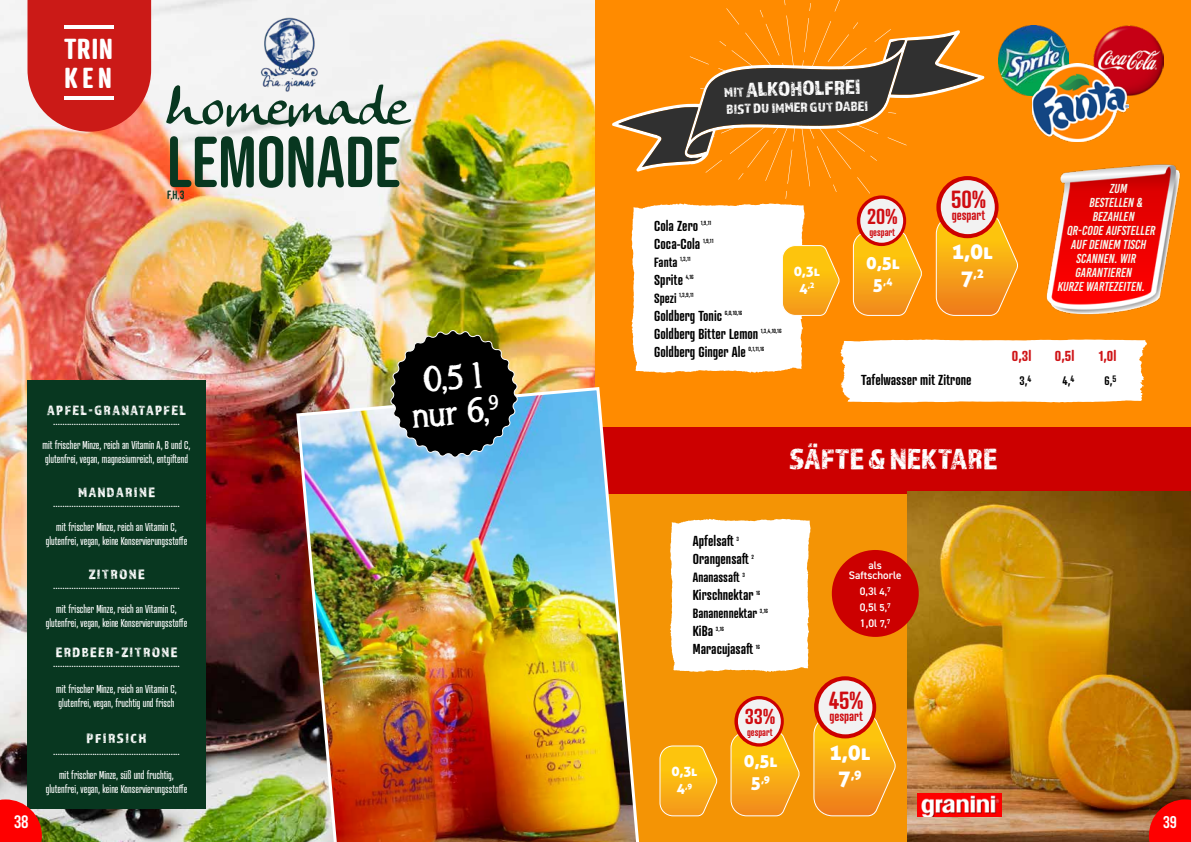
<style>
.page{position:relative;width:1191px;height:842px;background:#fff}
.page>*{position:absolute;margin:0;border:0;box-sizing:border-box;transform-origin:0 0}
.t1{font:72px "Bebas Neue Rounded";color:#083720}
.t2{font:54px "Anke Calligraphic FG";letter-spacing:.02em;color:#083720}
.t3{font:35px/35px "asongforjenniferbold";color:#fff;text-align:center}
.t4{font:30px "Almaq Rough";color:#fff}
.t5{font:700 28px/29px "Atrament";letter-spacing:.04em;color:#fff}
.t6{font:600 24px "Atrament";color:#cf0c11}
.t7{font:22px "Aller Display";color:#fff}
.t8{font:21px "Almaq Rough";color:#fff}
.t9{font:600 21px "Atrament";color:#cf0c11}
.t10{font:18px "Aller Display";color:#fff}
.t11{font:18px "Bebas Kai";color:#fff}
.t12{font:17px "Bebas Kai";color:#fff}
.t13{font:600 14px "Atrament";color:#000}
.t14{font:14px "Almaq Rough";letter-spacing:.1em;color:#fff}
.t15{font:700 14px "Atrament";color:#cf1417}
.t16{font:14px "Aller Display";color:#fff}
.t17{font:italic 13px "Bebas Kai";color:#f5f5eb}
.t18{font:600 13px "Atrament";color:#000}
.t19{font:600 13px "Atrament";color:#cf0c11}
.t20{font:12.8px "Aller Display";color:#fff}
.t21{font:12px "Atrament";color:#fff}
.t22{font:600 12px "Atrament";color:#000}
.t23{font:12px "Bebas Neue Rounded";color:#083720}
.t24{font:11px/14px "Atrament";color:#fff;text-align:center}
.t25{font:600 11px/16px "DIN2014";color:#fff;text-align:center}
.t26{font:10.5px "Aller Display";color:#fff}
.t27{font:600 10px "Atrament";color:#cf0c11}
.t28{font:8.2px "Aller Display";color:#fff}
.t29{font:600 5.8px "Atrament";color:#000}
.s1{font-size:14px}
.s2{font-size:18px}
.s3{font-size:22px}
.s4{font-size:10px}
</style>
<div class="page">
<img style="left:0;top:0;width:595px;height:842px">
<img style="left:239px;top:15px;width:98px;height:87px">
<div style="left:27px;top:380px;width:179px;height:429px;background:#083720"></div>
<svg style="left:0;top:799px;width:42px;height:43px;background:#e41612"></svg>
<svg style="left:27px;top:0;width:124px;height:132px;background:#cf2c28"></svg>
<hr style="left:64px;top:96px;width:50px;height:4px;background:#fff">
<hr style="left:64px;top:26px;width:50px;height:3px;background:#fff">
<div style="left:595px;top:0;width:596px;height:431px;background:#ff8b00"></div>
<div style="left:595px;top:427px;width:596px;height:68px;background:#c00"></div>
<img style="left:1147px;top:30px;width:16px;height:61px">
<img style="left:1147px;top:164px;width:33px;height:142px">
<div style="left:595px;top:495px;width:312px;height:347px;background:#f49405"></div>
<img style="left:295px;top:385px;width:346px;height:457px">
<svg style="left:389px;top:329px;width:130px;height:130px;background:#363a32"></svg>
<svg style="left:618px;top:0;width:529px;height:402px"></svg>
<img style="left:907px;top:492px;width:284px;height:350px">
<img style="left:917px;top:794px;width:84px;height:22px">
<div style="left:832px;top:550px;width:86px;height:87px;background:#c00;border-radius:50%"></div>
<svg style="left:1148px;top:799px;width:43px;height:43px;background:#e10b04"></svg>
<div style="left:670px;top:519px;width:140px;height:153px;background:#fff"></div>
<svg style="left:813px;top:715px;width:83px;height:102px"></svg>
<svg style="left:730px;top:733px;width:70px;height:84px"></svg>
<svg style="left:659px;top:745px;width:59px;height:72px"></svg>
<svg style="left:734px;top:696px;width:50px;height:51px"></svg>
<div style="left:738px;top:699px;width:43px;height:44px;background:#f2f2f2;border-radius:50%"></div>
<svg style="left:814px;top:676px;width:62px;height:62px"></svg>
<div style="left:818px;top:680px;width:54px;height:54px;background:#f2f2f2;border-radius:50%"></div>
<h3 class="t5" style="left:64px;top:34px;width:50px">TRIN<br>KEN</h3>
<h2 class="t2" style="left:167px;top:74px;width:240px">homemade</h2>
<h1 class="t1" style="left:167px;top:121px;width:235px">LEMONADE</h1>
<p class="t23" style="left:167px;top:188px;width:19px">f,H,3</p>
<h3 class="t11" style="left:14px;top:812px;width:16px">38</h3>
<p class="t14" style="left:47px;top:402px;width:140px">APFEL-GRANATAPFEL</p>
<p class="t21" style="left:53px;top:413px;width:128px">.......................................................</p>
<p class="t24" style="left:42px;top:438px;width:150px;text-align:left">mit frischer Minze, reich an Vitamin A, B und C, glutenfrei, vegan, magnesiumreich, entgiftend</p>
<p class="t14" style="left:78px;top:484px;width:78px">MANDARINE</p>
<p class="t21" style="left:53px;top:495px;width:128px">.......................................................</p>
<p class="t24" style="left:46px;top:520px;width:143px">mit frischer Minze, reich an Vitamin C, glutenfrei, vegan, keine Konservierungsstoffe</p>
<p class="t14" style="left:88px;top:566px;width:58px">ZITRONE</p>
<p class="t21" style="left:53px;top:577px;width:128px">.......................................................</p>
<p class="t24" style="left:46px;top:602px;width:143px">mit frischer Minze, reich an Vitamin C, glutenfrei, vegan, keine Konservierungsstoffe</p>
<p class="t14" style="left:56px;top:644px;width:123px">ERDBEER-ZITRONE</p>
<p class="t21" style="left:53px;top:655px;width:128px">.......................................................</p>
<p class="t24" style="left:56px;top:682px;width:122px;text-align:left">mit frischer Minze, reich an Vitamin C, glutenfrei, vegan, fruchtig und frisch</p>
<p class="t14" style="left:86px;top:730px;width:62px">PFIRSICH</p>
<p class="t21" style="left:53px;top:743px;width:128px">.......................................................</p>
<p class="t24" style="left:46px;top:768px;width:143px">mit frischer Minze, süß und fruchtig, glutenfrei, vegan, keine Konservierungsstoffe</p>
<h3 class="t3" style="left:407px;top:364px;width:89px;rotate:-5deg">0,5 l nur 6,<sup>9</sup></h3>
<h3 class="t8" style="left:724px;top:77px;width:138px;rotate:-1deg"><span class="s1">MIT</span> ALKOHOLFREI</h3>
<p class="t14" style="left:726px;top:100px;width:143px;rotate:-1deg">BIST DU IMMER GUT DABEI</p>
<p class="t13" style="left:654px;top:217px;width:45px">Cola Zero</p>
<p class="t29" style="left:701px;top:220px;width:12px">1,9,11</p>
<p class="t13" style="left:654px;top:235px;width:48px">Coca-Cola</p>
<p class="t29" style="left:703px;top:238px;width:12px">1,9,11</p>
<p class="t18" style="left:654px;top:254px;width:25px">Fanta</p>
<p class="t29" style="left:680px;top:256px;width:12px">1,3,11</p>
<p class="t13" style="left:654px;top:271px;width:30px">Sprite</p>
<p class="t29" style="left:685px;top:274px;width:10px">4,16</p>
<p class="t18" style="left:654px;top:290px;width:24px">Spezi</p>
<p class="t29" style="left:679px;top:292px;width:16px">1,3,9,11</p>
<p class="t13" style="left:654px;top:307px;width:69px">Goldberg Tonic</p>
<p class="t29" style="left:724px;top:310px;width:19px">G,O,10,16</p>
<p class="t13" style="left:654px;top:325px;width:105px">Goldberg Bitter Lemon</p>
<p class="t29" style="left:761px;top:328px;width:22px">1,3,4,10,16</p>
<p class="t13" style="left:654px;top:343px;width:93px">Goldberg Ginger Ale</p>
<p class="t29" style="left:748px;top:346px;width:18px">O,1,11,16</p>
<p class="t16" style="left:793px;top:262px;width:27px">0,3l</p>
<p class="t28" style="left:799px;top:280px;width:17px"><span class="s1">4</span>,2</p>
<h3 class="t6" style="left:951px;top:185px;width:36px">50%</h3>
<h3 class="t9" style="left:867px;top:203px;width:32px">20%</h3>
<p class="t19" style="left:951px;top:208px;width:35px">gespart</p>
<p class="t27" style="left:869px;top:226px;width:27px">gespart</p>
<h3 class="t10" style="left:866px;top:251px;width:35px">0,5l</h3>
<p class="t26" style="left:873px;top:274px;width:21px"><span class="s2">5</span>,4</p>
<h3 class="t7" style="left:952px;top:237px;width:42px">1,0l</h3>
<p class="t20" style="left:961px;top:266px;width:24px"><span class="s3">7</span>,2</p>
<p class="t17" style="left:1109px;top:182px;width:21px">ZUM</p>
<p class="t17" style="left:1088px;top:196px;width:58px">BESTELLEN &amp;</p>
<p class="t17" style="left:1092px;top:210px;width:46px">BEZAHLEN</p>
<p class="t17" style="left:1066px;top:224px;width:92px">QR-CODE AUFSTELLER</p>
<p class="t17" style="left:1070px;top:238px;width:79px">AUFDEINEM TISCH</p>
<p class="t17" style="left:1076px;top:252px;width:64px">SCANNEN.WIR</p>
<p class="t17" style="left:1074px;top:266px;width:61px">GARANTIEREN</p>
<p class="t17" style="left:1057px;top:280px;width:91px">KURZE WARTEZEITEN.</p>
<p class="t15" style="left:1012px;top:347px;width:21px">0,3l</p>
<p class="t15" style="left:1055px;top:347px;width:21px">0,5l</p>
<p class="t15" style="left:1099px;top:347px;width:19px">1,0l</p>
<p class="t13" style="left:861px;top:371px;width:112px">Tafelwasser mit Zitrone</p>
<p class="t22" style="left:1019px;top:373px;width:13px">3,<sup>4</sup></p>
<p class="t22" style="left:1062px;top:373px;width:13px">4,<sup>4</sup></p>
<p class="t22" style="left:1104px;top:373px;width:13px">6,<sup>5</sup></p>
<h3 class="t4" style="left:789px;top:440px;width:209px">SÄFTE &amp; NEKTARE</h3>
<p class="t13" style="left:693px;top:532px;width:43px">Apfelsaft</p>
<p class="t29" style="left:736px;top:535px;width:4px">3</p>
<p class="t13" style="left:693px;top:550px;width:58px">Orangensaft</p>
<p class="t29" style="left:751px;top:553px;width:4px">2</p>
<p class="t18" style="left:693px;top:569px;width:48px">Ananassaft</p>
<p class="t29" style="left:742px;top:571px;width:4px">3</p>
<p class="t13" style="left:693px;top:586px;width:62px">Kirschnektar</p>
<p class="t29" style="left:756px;top:589px;width:6px">16</p>
<p class="t18" style="left:693px;top:605px;width:66px">Bananennektar</p>
<p class="t29" style="left:760px;top:607px;width:10px">3,16</p>
<p class="t13" style="left:693px;top:622px;width:22px">KiBa</p>
<p class="t29" style="left:716px;top:625px;width:10px">3,16</p>
<p class="t13" style="left:693px;top:640px;width:62px">Maracujasaft</p>
<p class="t29" style="left:756px;top:643px;width:6px">16</p>
<p class="t16" style="left:671px;top:762px;width:27px">0,3l</p>
<p class="t28" style="left:676px;top:780px;width:17px"><span class="s1">4</span>,9</p>
<h3 class="t9" style="left:744px;top:703px;width:32px">33%</h3>
<p class="t27" style="left:747px;top:726px;width:27px">gespart</p>
<h3 class="t10" style="left:744px;top:749px;width:35px">0,5l</h3>
<p class="t26" style="left:751px;top:772px;width:20px"><span class="s2">5</span>,9</p>
<p class="t25" style="left:849px;top:560px;width:54px;line-height:10px">als<br>Saftschorle</p>
<p class="t25" style="left:859px;top:583px;width:32px;text-align:justify">0,3l <span class="s4">4,</span><sup>7<br></sup>0,5l <span class="s4">5,</span><sup>7<br></sup>1,0l <span class="s4">7,</span><sup>7</sup></p>
<h3 class="t6" style="left:829px;top:685px;width:36px">45%</h3>
<p class="t19" style="left:829px;top:708px;width:35px">gespart</p>
<h3 class="t7" style="left:829px;top:738px;width:42px">1,0l</h3>
<p class="t20" style="left:838px;top:766px;width:25px"><span class="s3">7</span>,9</p>
<h3 class="t12" style="left:1163px;top:813px;width:15px">39</h3>
</div>
